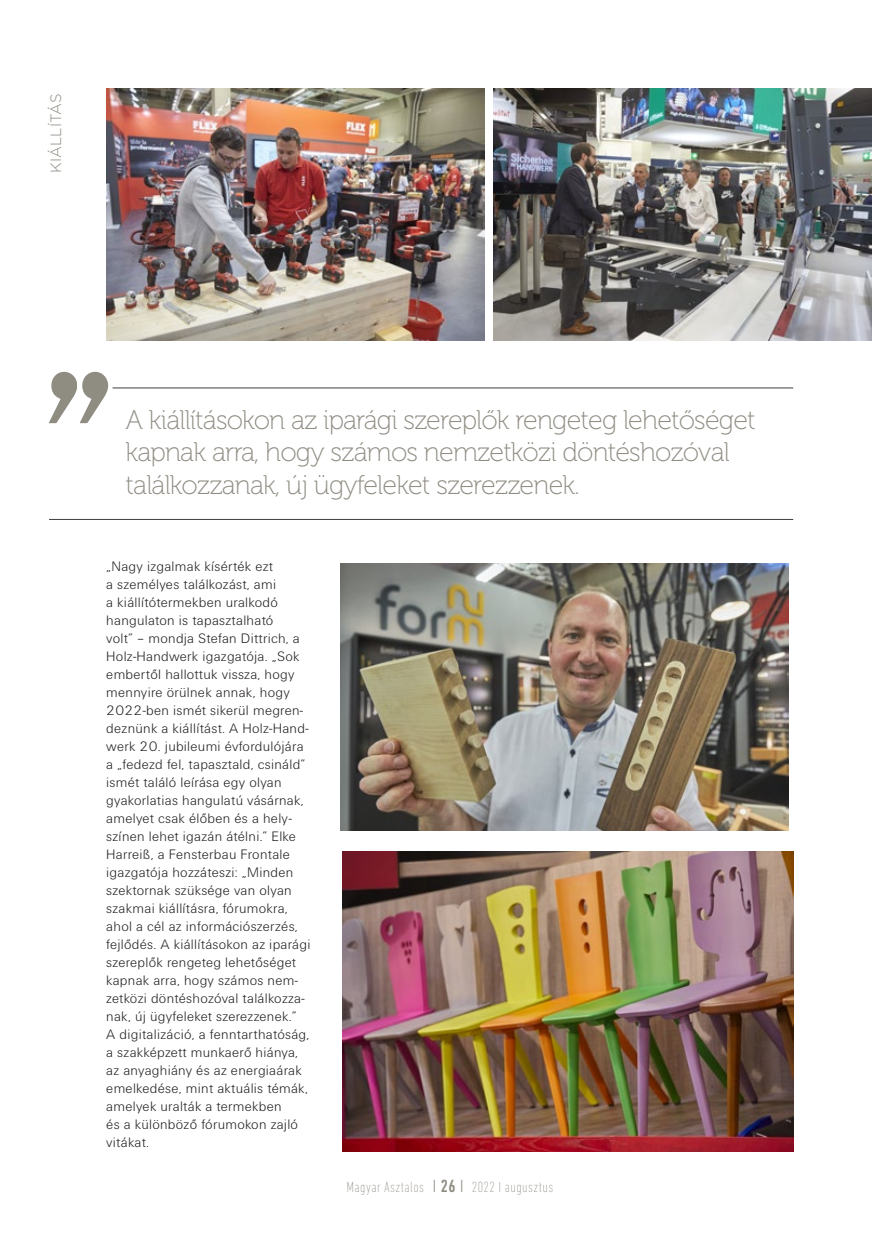
<style>
.page{position:relative;width:872px;height:1242px;background:#fff}
.page>*{position:absolute;margin:0;border:0;box-sizing:border-box;transform-origin:0 0}
.Kiemelés{font:27px/32.4px "Museo 100";letter-spacing:-.03em;color:#8f8c82}
.t1{font:200 condensed 15px "DIN Next LT Pro";letter-spacing:.03em;color:#8f8c82}
.t2{font:300 15px "Gotham";color:#8f8c82}
.Kenyér{font:14.25px/18px "U001 Lig";letter-spacing:.02em;color:#231f20}
.s1{font-weight:300;font-size:18px}
.s2{font-weight:500;font-size:18px}
</style>
<div class="page">
<img style="left:341px;top:564px;width:448px;height:266px">
<img style="left:342px;top:851px;width:451px;height:300px">
<img style="left:106px;top:88px;width:378px;height:252px">
<img style="left:494px;top:88px;width:378px;height:252px">
<hr style="left:49px;top:387px;width:744px;height:1px;background:#3e3e3f">
<hr style="left:49px;top:519px;width:744px;height:1px;background:#3e3e3f">
<svg style="left:49px;top:371px;width:66px;height:53px"></svg>
<p class="t2" style="left:46px;top:173px;width:80px;rotate:-90deg">KIÁLLÍTÁS</p>
<p class="Kiemelés" style="left:126px;top:404px;width:632px">A kiállításokon az iparági szereplők rengeteg lehetőséget kapnak arra, hogy számos nemzetközi döntéshozóval találkozzanak, új ügyfeleket szerezzenek.</p>
<p class="Kenyér" style="left:106px;top:558px;width:206px">„Nagy izgalmak kísérték ezt<br>a személyes találkozást, ami<br>a kiállítótermekben uralkodó hangulaton is tapasztalható<br>volt” – mondja Stefan Dittrich, a<br>Holz-Handwerk igazgatója. „Sok embertől hallottuk vissza, hogy mennyire örülnek annak, hogy<br>2022-ben ismét sikerül megren&shy;deznünk a kiállítást. A Holz-Hand&shy;werk 20. jubileumi évfordulójára a „fedezd fel, tapasztald, csináld” ismét találó leírása egy olyan gyakorlatias hangulatú vásárnak, amelyet csak élőben és a hely&shy;színen lehet igazán átélni.” Elke<br>Harreiß, a Fensterbau Frontale igazgatója hozzáteszi: „Minden szektornak szüksége van olyan szakmai kiállításra, fórumokra, ahol a cél az információszerzés, fejlődés. A kiállításokon az iparági szereplők rengeteg lehetőséget kapnak arra, hogy számos nem&shy;zetközi döntéshozóval találkozza&shy;nak, új ügyfeleket szerezzenek.”<br>A digitalizáció, a fenntarthatóság, a szakképzett munkaerő hiánya, az anyaghiány és az energiaárak emelkedése, mint aktuális témák, amelyek uralták a termekben<br>és a különböző fórumokon zajló vitákat.</p>
<p class="t1" style="left:346px;top:1178px;width:208px">Magyar Asztalos <span class="s1">I</span> <span class="s2">26</span> <span class="s1">I</span> 2022 I augusztus</p>
</div>
